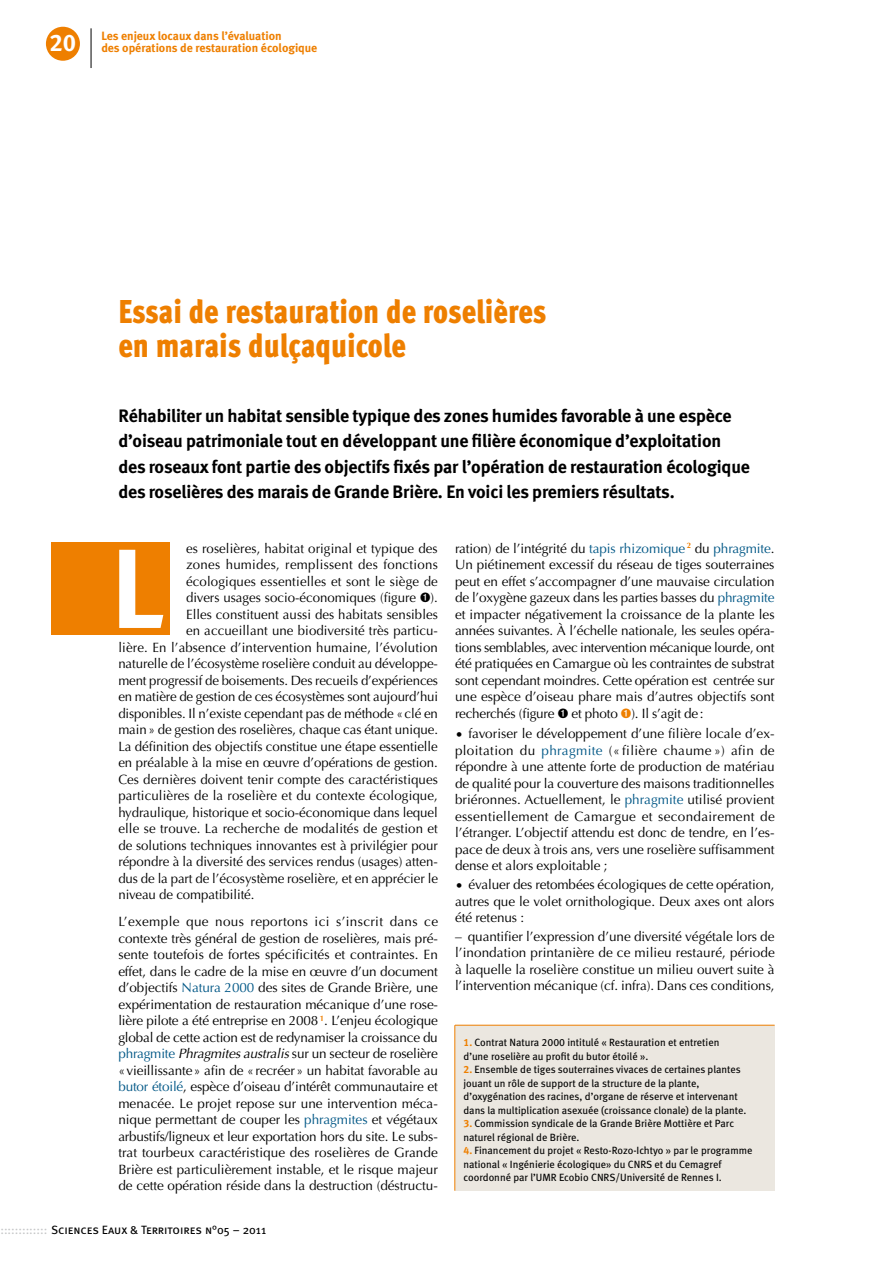
<style>
.page{position:relative;width:893px;height:1263px;background:#fff}
.page>*{position:absolute;margin:0;border:0;box-sizing:border-box;transform-origin:0 0}
.lettrine_fer_à_droit{font:112.5px "Meta Bold LF Caps";color:#fff}
.titre{font:900 33px/34px "Meta Cond OT";color:#ee7f00;scale:.96 1}
.t1{font:24px "Meta Bold Caps Expert";color:#fff}
.chapo{font:18px/25.5px "Meta Bold LF";letter-spacing:-.005em;color:#000}
.p_puce{font:13.5px/16.5px "Optima";letter-spacing:-.005em;color:#000;text-align:justify}
.p_puce_tiret{font:13.5px/16.5px "Optima";letter-spacing:-.005em;color:#000;text-align:justify}
.p_puce-2{font:13.5px "Optima";letter-spacing:.02em;color:#000}
.roulette_section{font:700 12px/12px "Meta";color:#ee7f00}
.t2{font:12px "Meta Book Caps";color:#000}
.coordonnées{font:10.5px/13.5px "Meta Book LF";color:#000}
.s1{color:#005786}
.s2{font-style:italic}
.s3{color:#c6c7c8}
.s4{color:#ee7f00}
.s5{font-family:"Meta Bold LF";color:#ee7f00}
</style>
<div class="page">
<div style="left:51px;top:542px;width:118px;height:93px;background:#ee7f00"></div>
<div style="left:455px;top:1025px;width:320px;height:166px;background:#ebe7e0"></div>
<hr style="left:455px;top:1025px;width:320px;height:1px;background:#ee7f00">
<hr style="left:455px;top:1025px;width:1px;height:166px;background:#ee7f00">
<div style="left:46px;top:27px;width:34px;height:34px;background:#ee7f00;border-radius:50%"></div>
<hr style="left:91px;top:28px;width:1px;height:40px;background:#000">
<p class="t1" style="left:49px;top:28px;width:28px">20</p>
<p class="roulette_section" style="left:101px;top:29px;width:218px">Les enjeux locaux dans l’évaluation<br>des opérations de restauration écologique</p>
<p class="titre" style="left:118px;top:295px;width:447px">Essai de restauration de roselières en marais dulçaquicole</p>
<p class="chapo" style="left:118px;top:402px;width:633px">Réhabiliter un habitat sensible typique des zones humides favorable à une espèce d’oiseau patrimoniale tout en développant une filière économique d’exploitation des roseaux font partie des objectifs fixés par l’opération de restauration écologique des roselières des marais de Grande Brière. En voici les premiers résultats.</p>
<p class="p_puce" style="left:186px;top:540px;width:253px">es roselières, habitat original et typique des</p>
<p class="p_puce-2" style="left:186px;top:557px;width:253px">zones humides, remplissent des fonctions</p>
<p class="p_puce" style="left:186px;top:573px;width:253px">écologiques essentielles et sont le siège de</p>
<p class="p_puce" style="left:186px;top:589px;width:253px">divers usages socio-économiques (figure ➊).</p>
<p class="p_puce" style="left:186px;top:606px;width:253px">Elles constituent aussi des habitats sensibles</p>
<p class="p_puce" style="left:186px;top:622px;width:253px">en accueillant une biodiversité très particu-</p>
<p class="p_puce" style="left:118px;top:639px;width:321px">lière. En l’absence d’intervention humaine, l’évolution</p>
<p class="p_puce" style="left:118px;top:655px;width:321px">naturelle de l’écosystème roselière conduit au développe-</p>
<p class="p_puce" style="left:118px;top:672px;width:321px">ment progressif de boisements. Des recueils d’expériences</p>
<p class="p_puce" style="left:118px;top:688px;width:321px">en matière de gestion de ces écosystèmes sont aujourd’hui</p>
<p class="p_puce" style="left:118px;top:705px;width:321px">disponibles. Il n’existe cependant pas de méthode «clé en</p>
<p class="p_puce" style="left:118px;top:721px;width:321px">main» de gestion des roselières, chaque cas étant unique.</p>
<p class="p_puce" style="left:118px;top:738px;width:321px">La définition des objectifs constitue une étape essentielle</p>
<p class="p_puce" style="left:118px;top:754px;width:321px">en préalable à la mise en œuvre d’opérations de gestion.</p>
<p class="p_puce" style="left:118px;top:771px;width:321px">Ces dernières doivent tenir compte des caractéristiques</p>
<p class="p_puce" style="left:118px;top:787px;width:321px">particulières de la roselière et du contexte écologique,</p>
<p class="p_puce" style="left:118px;top:804px;width:321px">hydraulique, historique et socio-économique dans lequel</p>
<p class="p_puce" style="left:118px;top:820px;width:321px">elle se trouve. La recherche de modalités de gestion et</p>
<p class="p_puce" style="left:118px;top:837px;width:321px">de solutions techniques innovantes est à privilégier pour</p>
<p class="p_puce" style="left:118px;top:853px;width:321px">répondre à la diversité des services rendus (usages) atten-</p>
<p class="p_puce" style="left:118px;top:870px;width:321px">dus de la part de l’écosystème roselière, et en apprécier le</p>
<p class="p_puce" style="left:118px;top:886px;width:138px">niveau de compatibilité.</p>
<p class="p_puce" style="left:118px;top:914px;width:321px">L’exemple que nous reportons ici s’inscrit dans ce contexte très général de gestion de roselières, mais pré&shy;sente toutefois de fortes spécificités et contraintes. En effet, dans le cadre de la mise en œuvre d’un document d’objectifs <span class="s1">Natura 2000</span> des sites de Grande Brière, une expérimentation de restauration mécanique d’une rose&shy;lière pilote a été entreprise en 2008 <sup>1</sup>. L’enjeu écologique global de cette action est de redynamiser la croissance du <span class="s1">phragmite</span> <span class="s2">Phragmites australis</span> sur un secteur de roselière «vieillissante» afin de «recréer» un habitat favorable au <span class="s1">butor étoilé</span>, espèce d’oiseau d’intérêt communautaire et menacée. Le projet repose sur une intervention méca&shy;nique permettant de couper les <span class="s1">phragmites</span> et végétaux arbustifs/ligneux et leur exportation hors du site. Le subs&shy;trat tourbeux caractéristique des roselières de Grande Brière est particulièrement instable, et le risque majeur de cette opération réside dans la destruction (déstructu-</p>
<p class="lettrine_fer_à_droit" style="left:110px;top:522px;width:55px">L</p>
<p class="t2" style="left:0;top:1223px;width:267px"><span class="s3">:::::::::::::</span> Sciences Eaux &amp; Territoires n°05 – 2011</p>
<p class="p_puce" style="left:455px;top:540px;width:321px">ration) de l’intégrité du <span class="s1">tapis rhizomique</span> <sup>2</sup> du <span class="s1">phragmite</span>.<br>Un piétinement excessif du réseau de tiges souterraines peut en effet s’accompagner d’une mauvaise circulation de l’oxygène gazeux dans les parties basses du <span class="s1">phragmite </span>et impacter négativement la croissance de la plante les années suivantes. À l’échelle nationale, les seules opéra&shy;tions semblables, avec intervention mécanique lourde, ont été pratiquées en Camargue où les contraintes de substrat sont cependant moindres. Cette opération est centrée sur une espèce d’oiseau phare mais d’autres objectifs sont recherchés (figure ➊ et photo <span class="s4">➊</span>). Il s’agit de:</p>
<p class="p_puce" style="left:455px;top:726px;width:321px">• favoriser le développement d’une filière locale d’ex&shy;ploitation du <span class="s1">phragmite</span> (« filière chaume ») afin de répondre à une attente forte de production de matériau de qualité pour la couverture des maisons traditionnelles briéronnes. Actuellement, le <span class="s1">phragmite</span> utilisé provient essentiellement de Camargue et secondairement de l’étranger. L’objectif attendu est donc de tendre, en l’es&shy;pace de deux à trois ans, vers une roselière suffisamment dense et alors exploitable ;</p>
<p class="p_puce" style="left:455px;top:876px;width:321px">• évaluer des retombées écologiques de cette opération, autres que le volet ornithologique. Deux axes ont alors été retenus :</p>
<p class="p_puce_tiret" style="left:455px;top:928px;width:321px">– quantifier l’expression d’une diversité végétale lors de l’inondation printanière de ce milieu restauré, période à laquelle la roselière constitue un milieu ouvert suite à l’intervention mécanique (cf. infra). Dans ces conditions,</p>
<p class="coordonnées" style="left:463px;top:1036px;width:257px"><span class="s5">1.</span> Contrat Natura 2000 intitulé « Restauration et entretien d’une roselière au profit du butor étoilé ».</p>
<p class="coordonnées" style="left:463px;top:1063px;width:284px"><span class="s5">2.</span> Ensemble de tiges souterraines vivaces de certaines plantes jouant un rôle de support de la structure de la plante, d’oxygénation des racines, d’organe de réserve et intervenant dans la multiplication asexuée (croissance clonale) de la plante.</p>
<p class="coordonnées" style="left:463px;top:1117px;width:272px"><span class="s5">3.</span> Commission syndicale de la Grande Brière Mottière et Parc naturel régional de Brière.</p>
<p class="coordonnées" style="left:463px;top:1144px;width:290px"><span class="s5">4.</span> Financement du projet « Resto-Rozo-Ichtyo » par le programme national « Ingénierie écologique» du CNRS et du Cemagref coordonné par l’UMR Ecobio CNRS/Université de Rennes I.</p>
</div>
